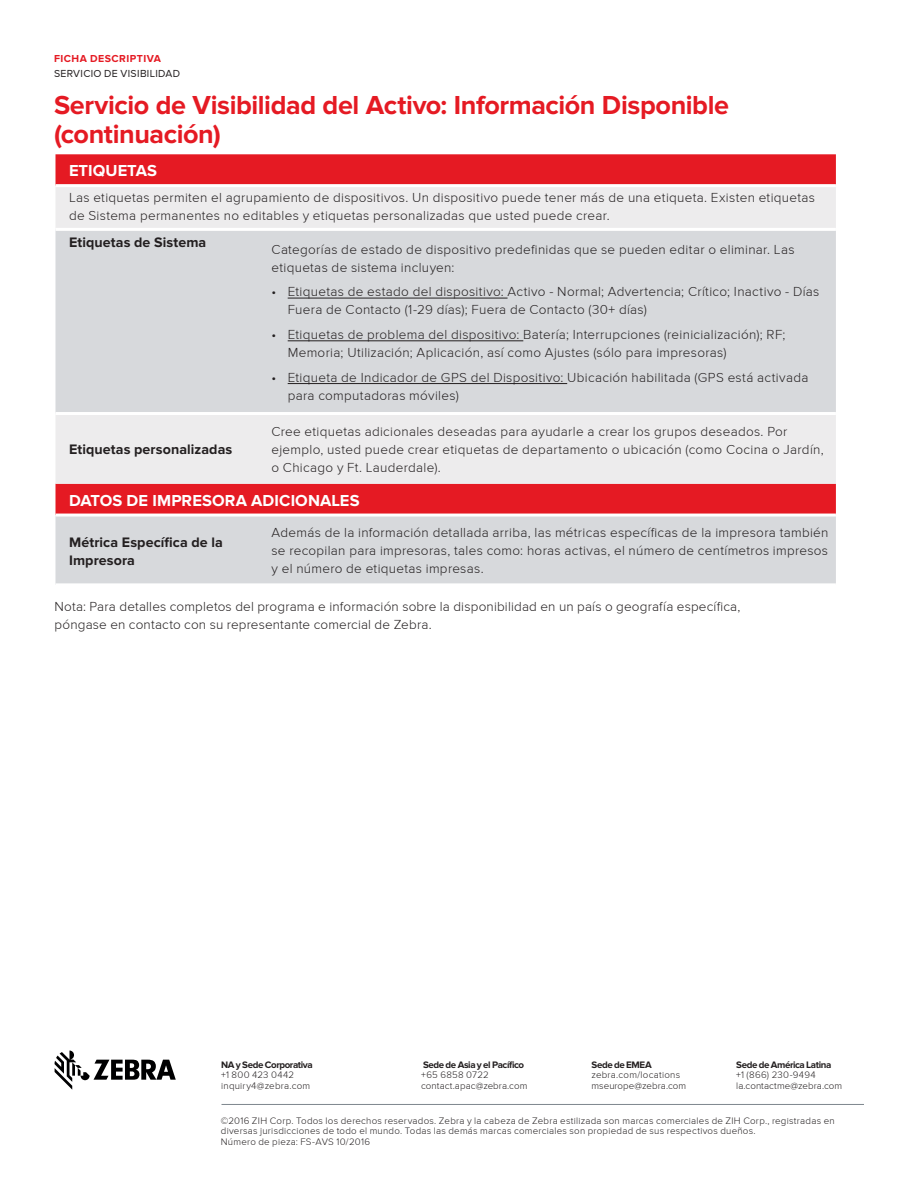
<style>
.page{position:relative;width:918px;height:1188px;background:#fff}
.page>*{position:absolute;margin:0;border:0;box-sizing:border-box;transform-origin:0 0}
.Headline_1{font:700 27px/28.5px "Proxima Nova";letter-spacing:-.015em;color:#e51a23}
.Chart_Main_1_Categor{font:700 16.5px "Proxima Nova";letter-spacing:.005em;color:#fff}
.Table_Titles_Black_B{font:700 14.25px/18px "Proxima Nova";letter-spacing:.005em;color:#231f20}
.Body_copy{font:300 13.5px/18px "Proxima Nova";letter-spacing:.02em;color:#231f20}
.t1{font:10.5px "Proxima Nova";letter-spacing:.03em;color:#231f20}
.t2{font:700 10.5px "Proxima Nova";letter-spacing:.045em;color:#e51a23}
.Signature_Boilerplat{font:300 9.75px/10.5px "Proxima Nova";letter-spacing:.025em;color:#231f20}
.Signature_Boilerplat-2{font:300 9.75px "Proxima Nova";letter-spacing:.005em;color:#231f20}
.t3{font:700 9.75px "Proxima Nova";letter-spacing:-.04em;color:#231f20}
.s1{font-weight:700}
</style>
<div class="page">
<svg style="left:55px;top:1051px;width:121px;height:39px"></svg>
<hr style="left:222px;top:1104px;width:642px;height:1px;background:#7e868d">
<div style="left:56px;top:154px;width:780px;height:30px;background:#e51a23"></div>
<div style="left:56px;top:187px;width:780px;height:41px;background:#edeced"></div>
<svg style="left:56px;top:231px;width:780px;height:352px;background:#dccccf"></svg>
<hr style="left:56px;top:412px;width:202px;height:3px;background:#fff">
<hr style="left:56px;top:514px;width:202px;height:3px;background:#fff">
<hr style="left:258px;top:412px;width:578px;height:3px;background:#fff">
<hr style="left:258px;top:514px;width:578px;height:3px;background:#fff">
<hr style="left:288px;top:298px;width:220px;height:1px;background:#231f20">
<hr style="left:288px;top:341px;width:235px;height:1px;background:#231f20">
<hr style="left:288px;top:383px;width:279px;height:1px;background:#231f20">
<p class="t2" style="left:54px;top:53px;width:109px">FICHA DESCRIPTIVA</p>
<p class="t1" style="left:54px;top:67px;width:128px">SERVICIO DE VISIBILIDAD</p>
<p class="Headline_1" style="left:54px;top:92px;width:677px">Servicio de Visibilidad del Activo: Información Disponible (continuación)</p>
<p class="Chart_Main_1_Categor" style="left:69px;top:161px;width:90px">ETIQUETAS</p>
<p class="Body_copy" style="left:69px;top:189px;width:748px">Las etiquetas permiten el agrupamiento de dispositivos. Un dispositivo puede tener más de una etiqueta. Existen etiquetas de Sistema permanentes no editables y etiquetas personalizadas que usted puede crear.</p>
<p class="Table_Titles_Black_B" style="left:69px;top:233px;width:139px">Etiquetas de Sistema</p>
<p class="Body_copy" style="left:272px;top:241px;width:525px">Categorías de estado de dispositivo predefinidas que se pueden editar o eliminar. Las etiquetas de sistema incluyen:</p>
<p class="Body_copy" style="left:288px;top:283px;width:533px;text-indent:-16px">• Etiquetas de estado del dispositivo: Activo - Normal; Advertencia; Crítico; Inactivo - Días<br>Fuera de Contacto (1-29 días); Fuera de Contacto (30+ días)</p>
<p class="Body_copy" style="left:288px;top:326px;width:499px;text-indent:-16px">• Etiquetas de problema del dispositivo: Batería; Interrupciones (reinicialización); RF;<br>Memoria; Utilización; Aplicación, así como Ajustes (sólo para impresoras)</p>
<p class="Body_copy" style="left:288px;top:369px;width:522px;text-indent:-16px">• Etiqueta de Indicador de GPS del Dispositivo: Ubicación habilitada (GPS está activada para computadoras móviles)</p>
<p class="Body_copy" style="left:272px;top:423px;width:554px">Cree etiquetas adicionales deseadas para ayudarle a crear los grupos deseados. Por ejemplo, usted puede crear etiquetas de departamento o ubicación (como Cocina o Jardín, o Chicago y Ft. Lauderdale).</p>
<p class="Chart_Main_1_Categor" style="left:69px;top:491px;width:292px">DATOS DE IMPRESORA ADICIONALES</p>
<p class="Table_Titles_Black_B" style="left:69px;top:533px;width:155px">Métrica Específica de la<br>Impresora</p>
<p class="Body_copy" style="left:272px;top:524px;width:558px;text-align:justify">Además de la información detallada arriba, las métricas específicas de la impresora también se recopilan para impresoras, tales como: horas activas, el número de centímetros impresos y el número de etiquetas impresas.</p>
<p class="Body_copy" style="left:55px;top:597px;width:687px">Nota: Para detalles completos del programa e información sobre la disponibilidad en un país o geografía específica, póngase en contacto con su representante comercial de Zebra.</p>
<p class="Table_Titles_Black_B" style="left:69px;top:441px;width:165px">Etiquetas personalizadas</p>
<p class="t3" style="left:736px;top:1059px;width:97px">Sede de América Latina</p>
<p class="Signature_Boilerplat" style="left:736px;top:1070px;width:81px">+1 (866) 230-9494</p>
<p class="Signature_Boilerplat-2" style="left:736px;top:1080px;width:107px">la.contactme@zebra.com</p>
<p class="Signature_Boilerplat" style="left:221px;top:1116px;width:615px">©2016 ZIH Corp. Todos los derechos reservados. Zebra y la cabeza de Zebra estilizada son marcas comerciales de ZIH Corp., registradas en diversas jurisdicciones de todo el mundo. Todas las demás marcas comerciales son propiedad de sus respectivos dueños.<br>Número de pieza: FS-AVS 10/2016</p>
<p class="t3" style="left:423px;top:1059px;width:103px">Sede de Asia y el Pacífico</p>
<p class="Signature_Boilerplat" style="left:421px;top:1070px;width:69px">+65 6858 0722</p>
<p class="Signature_Boilerplat-2" style="left:421px;top:1080px;width:108px">contact.apac@zebra.com</p>
<p class="t3" style="left:221px;top:1059px;width:93px">NA y Sede Corporativa</p>
<p class="Signature_Boilerplat" style="left:221px;top:1070px;width:74px">+1 800 423 0442</p>
<p class="Signature_Boilerplat" style="left:221px;top:1080px;width:91px">inquiry4@zebra.com</p>
<p class="Signature_Boilerplat" style="left:592px;top:1060px;width:90px"><span class="s1">Sede de EMEA </span>zebra.com/locations</p>
<p class="Signature_Boilerplat-2" style="left:592px;top:1080px;width:96px">mseurope@zebra.com</p>
</div>
